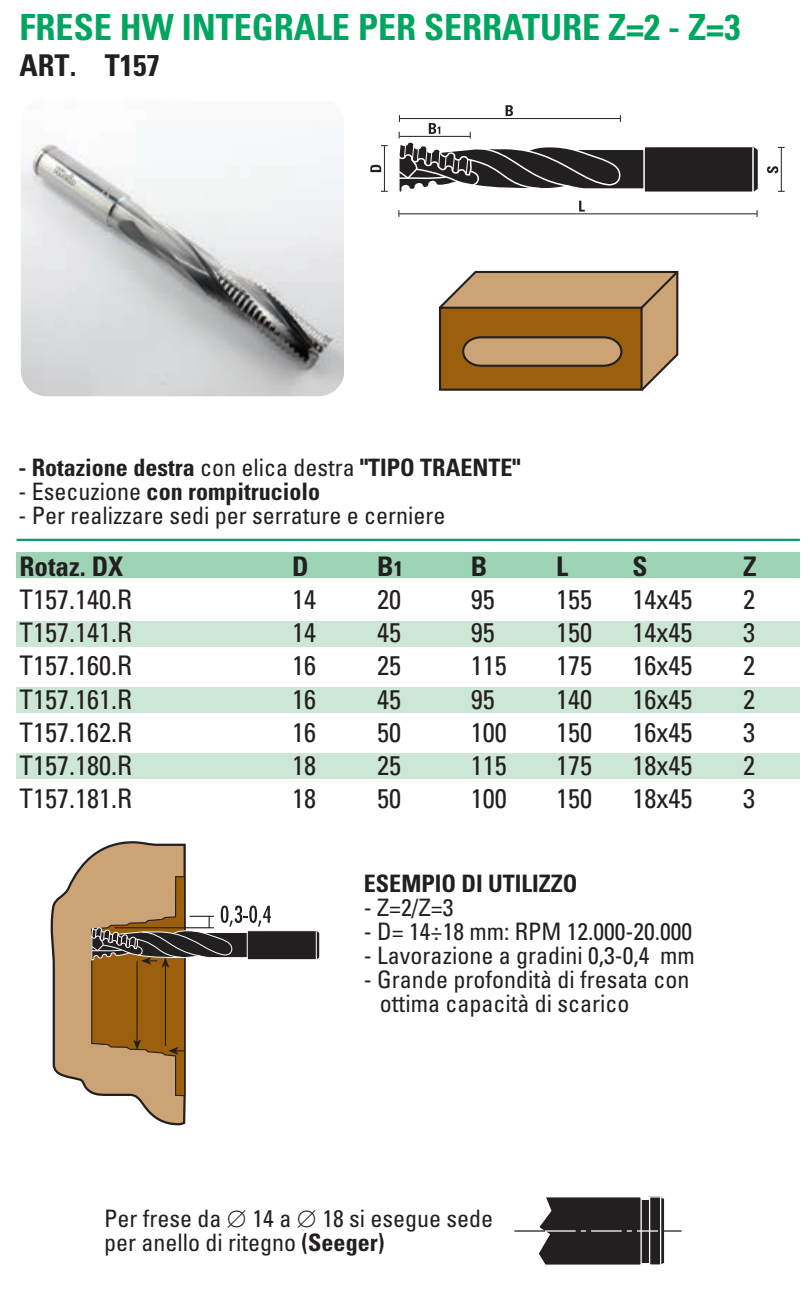
<style>
.page{position:relative;width:810px;height:1311px;background:#fff}
.page>*{position:absolute;margin:0;border:0;box-sizing:border-box;transform-origin:0 0}
.t1{font:700 condensed 36px "Univers";color:#00a65f}
.t2{font:700 condensed 30px "Univers";color:#231f20}
.t3{font:condensed 27px "Univers";color:#231f20}
.t4{font:700 condensed 27px "Univers";color:#231f20}
.t5{font:condensed 24px/24px "Univers";color:#231f20}
.t6{font:700 condensed 24px "Univers";color:#231f20}
.s1{font-weight:400}
.s2{font-size:21px}
.s3{font-weight:700}
</style>
<div class="page">
<hr style="left:17px;top:538px;width:782px;height:3px;background:#00a65f">
<hr style="left:399px;top:213px;width:357px;height:1px;background:#231f20">
<svg style="left:579px;top:201px;width:5px;height:10px"></svg>
<hr style="left:383px;top:146px;width:1px;height:45px;background:#231f20">
<svg style="left:370px;top:164px;width:11px;height:8px"></svg>
<hr style="left:780px;top:148px;width:1px;height:43px;background:#231f20">
<svg style="left:767px;top:166px;width:10px;height:7px"></svg>
<svg style="left:398px;top:105px;width:360px;height:87px"></svg>
<svg style="left:439px;top:270px;width:240px;height:121px;background:#ab804b"></svg>
<svg style="left:50px;top:841px;width:270px;height:285px"></svg>
<img style="left:21px;top:98px;width:322px;height:298px;border-radius:26px">
<div style="left:17px;top:552px;width:782px;height:25px;background:#9dd4b6"></div>
<div style="left:17px;top:621px;width:782px;height:25px;background:#cde7d7"></div>
<div style="left:17px;top:687px;width:782px;height:25px;background:#cde7d7"></div>
<div style="left:17px;top:753px;width:782px;height:25px;background:#cde7d7"></div>
<svg style="left:514px;top:1196px;width:167px;height:69px"></svg>
<hr style="left:659px;top:1195px;width:1px;height:70px;background:#fff">
<h1 class="t1" style="left:20px;top:14px;width:721px">FRESE HW INTEGRALE PER SERRATURE Z=2 - Z=3</h1>
<p class="t2" style="left:20px;top:54px;width:141px">ART. T157</p>
<p class="t6" style="left:19px;top:458px;width:503px">- Rotazione destra <span class="s1">con elica destra</span> "TIPO TRAENTE"</p>
<p class="t6" style="left:19px;top:482px;width:303px"><span class="s1">- Esecuzione</span> con rompitruciolo</p>
<p class="t5" style="left:19px;top:505px;width:428px">- Per realizzare sedi per serrature e cerniere</p>
<p class="t4" style="left:20px;top:557px;width:105px">Rotaz. DX</p>
<p class="t4" style="left:292px;top:557px;width:18px">D</p>
<p class="t4" style="left:377px;top:557px;width:27px">B<span class="s2">1</span></p>
<p class="t4" style="left:470px;top:557px;width:18px">B</p>
<p class="t4" style="left:555px;top:557px;width:13px">L</p>
<p class="t4" style="left:632px;top:557px;width:17px">S</p>
<p class="t4" style="left:742px;top:557px;width:15px">Z</p>
<p class="t3" style="left:20px;top:590px;width:114px">T157.140.R</p>
<p class="t3" style="left:292px;top:590px;width:25px">14</p>
<p class="t3" style="left:377px;top:590px;width:25px">20</p>
<p class="t3" style="left:470px;top:590px;width:25px">95</p>
<p class="t3" style="left:555px;top:590px;width:37px">155</p>
<p class="t3" style="left:632px;top:590px;width:61px">14x45</p>
<p class="t3" style="left:742px;top:590px;width:13px">2</p>
<p class="t3" style="left:20px;top:623px;width:114px">T157.141.R</p>
<p class="t3" style="left:292px;top:623px;width:25px">14</p>
<p class="t3" style="left:377px;top:623px;width:25px">45</p>
<p class="t3" style="left:470px;top:623px;width:25px">95</p>
<p class="t3" style="left:555px;top:623px;width:37px">150</p>
<p class="t3" style="left:632px;top:623px;width:61px">14x45</p>
<p class="t3" style="left:742px;top:623px;width:13px">3</p>
<p class="t3" style="left:20px;top:656px;width:114px">T157.160.R</p>
<p class="t3" style="left:292px;top:656px;width:25px">16</p>
<p class="t3" style="left:377px;top:656px;width:25px">25</p>
<p class="t3" style="left:470px;top:656px;width:37px">115</p>
<p class="t3" style="left:555px;top:656px;width:37px">175</p>
<p class="t3" style="left:632px;top:656px;width:61px">16x45</p>
<p class="t3" style="left:742px;top:656px;width:13px">2</p>
<p class="t3" style="left:20px;top:689px;width:114px">T157.161.R</p>
<p class="t3" style="left:292px;top:689px;width:25px">16</p>
<p class="t3" style="left:377px;top:689px;width:25px">45</p>
<p class="t3" style="left:470px;top:689px;width:25px">95</p>
<p class="t3" style="left:555px;top:689px;width:37px">140</p>
<p class="t3" style="left:632px;top:689px;width:61px">16x45</p>
<p class="t3" style="left:742px;top:689px;width:13px">2</p>
<p class="t3" style="left:20px;top:722px;width:114px">T157.162.R</p>
<p class="t3" style="left:292px;top:722px;width:25px">16</p>
<p class="t3" style="left:377px;top:722px;width:25px">50</p>
<p class="t3" style="left:470px;top:722px;width:37px">100</p>
<p class="t3" style="left:555px;top:722px;width:37px">150</p>
<p class="t3" style="left:632px;top:722px;width:61px">16x45</p>
<p class="t3" style="left:742px;top:722px;width:13px">3</p>
<p class="t3" style="left:20px;top:755px;width:114px">T157.180.R</p>
<p class="t3" style="left:292px;top:755px;width:25px">18</p>
<p class="t3" style="left:377px;top:755px;width:25px">25</p>
<p class="t3" style="left:470px;top:755px;width:37px">115</p>
<p class="t3" style="left:555px;top:755px;width:37px">175</p>
<p class="t3" style="left:632px;top:755px;width:61px">18x45</p>
<p class="t3" style="left:742px;top:755px;width:13px">2</p>
<p class="t3" style="left:20px;top:788px;width:114px">T157.181.R</p>
<p class="t3" style="left:292px;top:788px;width:25px">18</p>
<p class="t3" style="left:377px;top:788px;width:25px">50</p>
<p class="t3" style="left:470px;top:788px;width:37px">100</p>
<p class="t3" style="left:555px;top:788px;width:37px">150</p>
<p class="t3" style="left:632px;top:788px;width:61px">18x45</p>
<p class="t3" style="left:742px;top:788px;width:13px">3</p>
<p class="t6" style="left:364px;top:874px;width:215px">ESEMPIO DI UTILIZZO</p>
<p class="t5" style="left:364px;top:897px;width:91px">- Z=2/Z=3</p>
<p class="t5" style="left:364px;top:921px;width:329px">- D= 14÷18 mm: RPM 12.000-20.000</p>
<p class="t5" style="left:364px;top:945px;width:332px">- Lavorazione a gradini 0,3-0,4 mm</p>
<p class="t5" style="left:379px;top:969px;width:311px;text-indent:-16px">- Grande profondità di fresata con ottima capacità di scarico</p>
<p class="t5" style="left:104px;top:1208px;width:390px">Per frese da ∅ 14 a ∅ 18 si esegue sede per anello di ritegno <span class="s3">(Seeger)</span></p>
</div>
